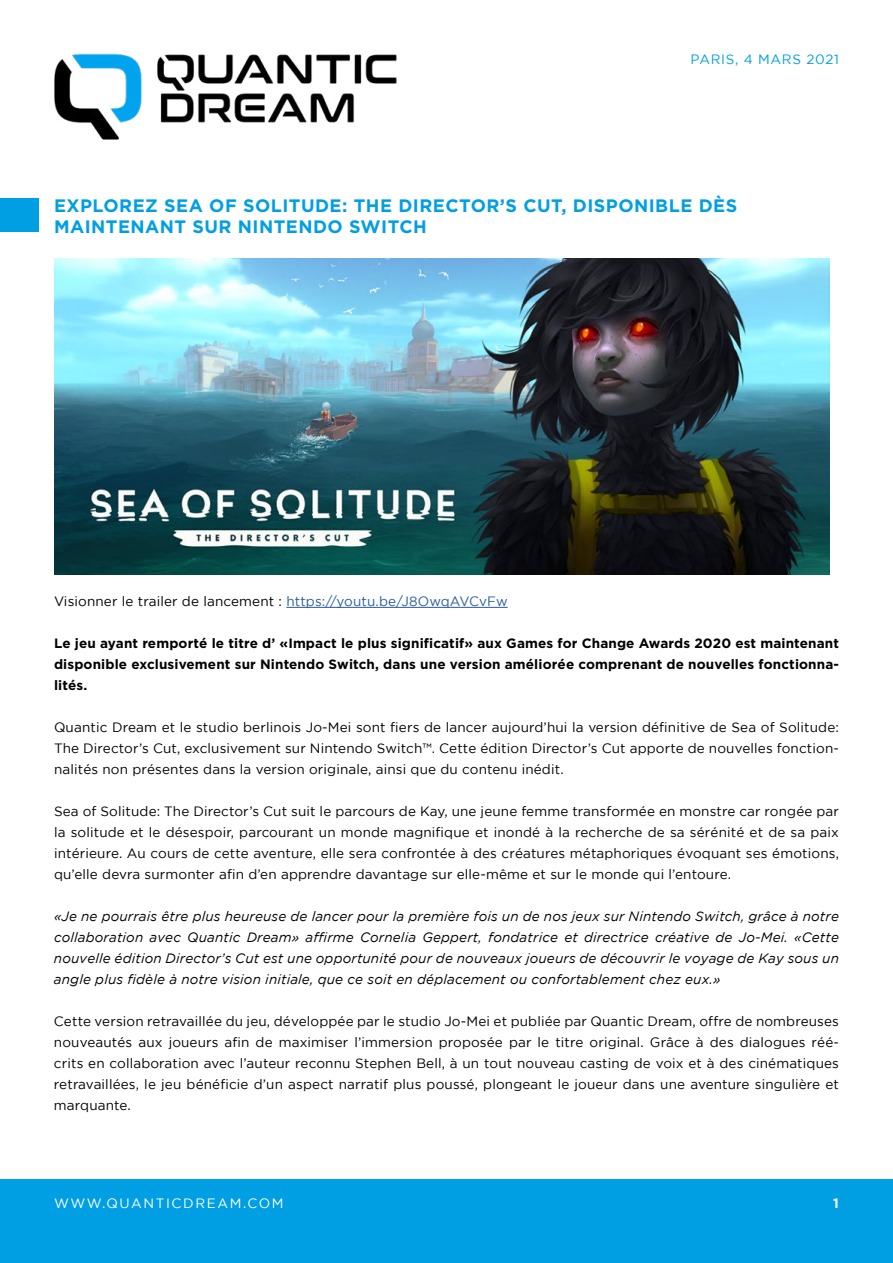
<style>
.page{position:relative;width:893px;height:1263px;background:#fff}
.page>*{position:absolute;margin:0;border:0;box-sizing:border-box;transform-origin:0 0}
.t1{font:700 18px/21.6px "Gotham";letter-spacing:.025em;color:#009fe3}
.t2{font:13.5px/21px "Gotham";letter-spacing:.01em;color:#000;text-align:justify}
.t3{font:italic 13.5px/21px "Gotham";letter-spacing:.01em;color:#000;text-align:justify}
.t4{font:700 13.5px/21px "Gotham";letter-spacing:.01em;color:#000;text-align:justify}
.t5{font:13.5px "Gotham";letter-spacing:.12em;color:#fff}
.t6{font:13.5px "Gotham";letter-spacing:.05em;color:#009fe3}
.t7{font:700 13.5px "Gotham";color:#fff}
.s1{color:#275b9b}
</style>
<div class="page">
<div style="left:0;top:1179px;width:893px;height:84px;background:#009fe3"></div>
<div style="left:0;top:199px;width:38px;height:33px;background:#009fe3"></div>
<hr style="left:286px;top:607px;width:222px;height:1px;background:#275b9b">
<img style="left:54px;top:258px;width:775px;height:316px">
<img style="left:54px;top:53px;width:343px;height:87px">
<p class="t6" style="left:691px;top:52px;width:150px">PARIS, 4 MARS 2021</p>
<h1 class="t1" style="left:54px;top:194px;width:685px">EXPLOREZ SEA OF SOLITUDE: THE DIRECTOR’S CUT, DISPONIBLE DÈS<br>MAINTENANT SUR NINTENDO SWITCH</h1>
<p class="t2" style="left:54px;top:590px;width:455px">Visionner le trailer de lancement : <span class="s1">https://youtu.be/J8OwqAVCvFw</span></p>
<p class="t4" style="left:54px;top:632px;width:786px">Le jeu ayant remporté le titre d’ «Impact le plus significatif» aux Games for Change Awards 2020 est maintenant disponible exclusivement sur Nintendo Switch, dans une version améliorée comprenant de nouvelles fonctionna&shy;lités.</p>
<p class="t2" style="left:54px;top:716px;width:786px">Quantic Dream et le studio berlinois Jo-Mei sont fiers de lancer aujourd’hui la version définitive de Sea of Solitude:<br>The Director’s Cut, exclusivement sur Nintendo Switch™. Cette édition Director’s Cut apporte de nouvelles fonction&shy;nalités non présentes dans la version originale, ainsi que du contenu inédit.</p>
<p class="t2" style="left:54px;top:800px;width:786px">Sea of Solitude: The Director’s Cut suit le parcours de Kay, une jeune femme transformée en monstre car rongée par la solitude et le désespoir, parcourant un monde magnifique et inondé à la recherche de sa sérénité et de sa paix intérieure. Au cours de cette aventure, elle sera confrontée à des créatures métaphoriques évoquant ses émotions, qu’elle devra surmonter afin d’en apprendre davantage sur elle-même et sur le monde qui l’entoure.</p>
<p class="t3" style="left:54px;top:905px;width:786px">«Je ne pourrais être plus heureuse de lancer pour la première fois un de nos jeux sur Nintendo Switch, grâce à notre collaboration avec Quantic Dream» affirme Cornelia Geppert, fondatrice et directrice créative de Jo-Mei. «Cette nouvelle édition Director’s Cut est une opportunité pour de nouveaux joueurs de découvrir le voyage de Kay sous un angle plus fidèle à notre vision initiale, que ce soit en déplacement ou confortablement chez eux.»</p>
<p class="t2" style="left:54px;top:1010px;width:786px">Cette version retravaillée du jeu, développée par le studio Jo-Mei et publiée par Quantic Dream, offre de nombreuses nouveautés aux joueurs afin de maximiser l’immersion proposée par le titre original. Grâce à des dialogues réé&shy;crits en collaboration avec l’auteur reconnu Stephen Bell, à un tout nouveau casting de voix et à des cinématiques retravaillées, le jeu bénéficie d’un aspect narratif plus poussé, plongeant le joueur dans une aventure singulière et marquante.</p>
<p class="t5" style="left:54px;top:1196px;width:231px">WWW.QUANTICDREAM.COM</p>
<p class="t7" style="left:833px;top:1195px;width:7px">1</p>
</div>
